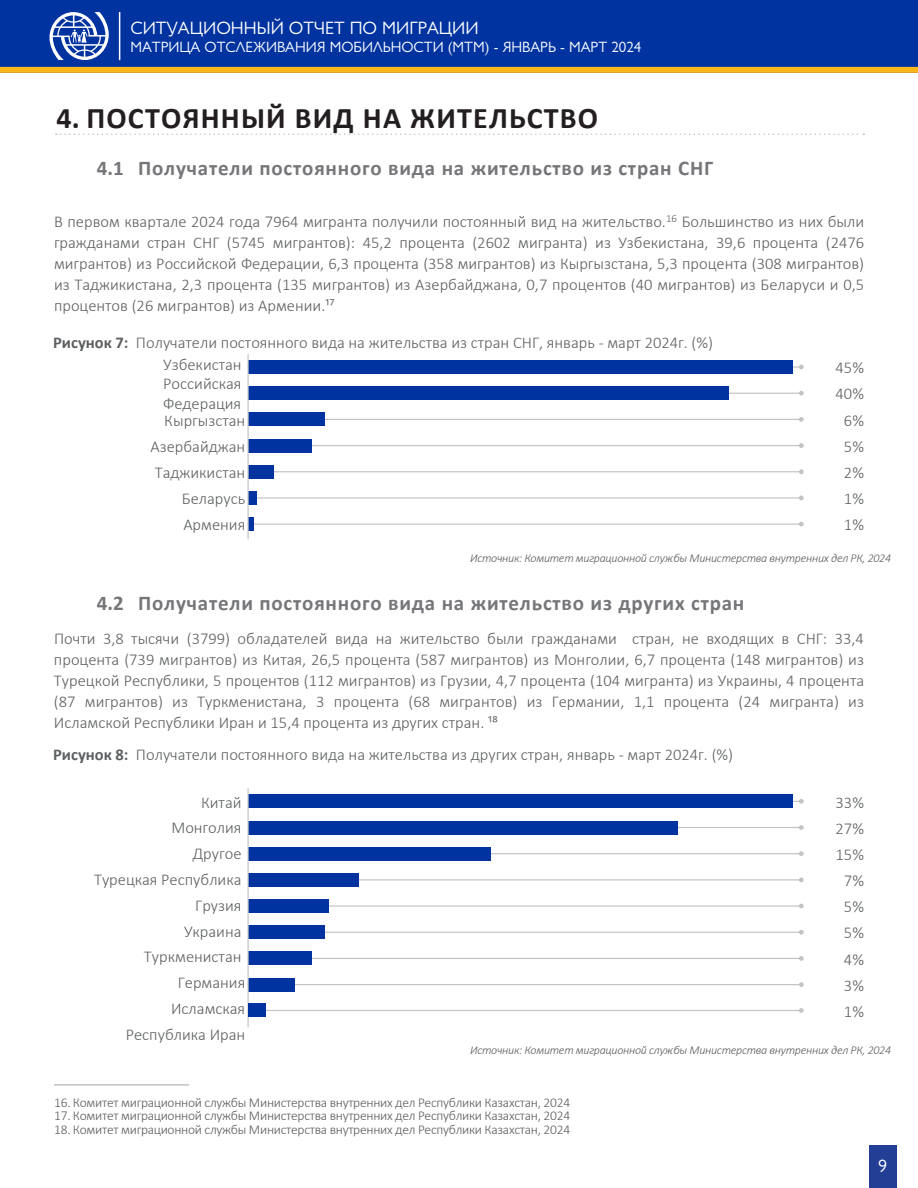
<style>
.page{position:relative;width:918px;height:1188px;background:#fff}
.page>*{position:absolute;margin:0;border:0;box-sizing:border-box;transform-origin:0 0}
.t1{font:700 30px "Calibri";letter-spacing:.04em;color:#231f20}
.t2{font:700 21px "Calibri";letter-spacing:.04em;color:#757679}
.t3{font:18px "Gill Sans Nova";color:#fff}
.Sub-title{font:300 16.5px/21px "Calibri";color:#5c5e60;text-align:justify}
.Sub-title-2{font:300 16.5px/25.8px "Calibri";color:#5c5f61;text-align:right}
.t4{font:15px "Gill Sans Nova";color:#fff}
.t5{font:300 13.5px "Calibri";letter-spacing:-.02em;color:#5c5c5f}
.t6{font:italic 300 12px "Calibri";letter-spacing:-.02em;color:#5c5c5f}
.s1{font-weight:700}
</style>
<div class="page">
<div style="left:0;top:0;width:918px;height:72px;background:#0033a0"></div>
<div style="left:0;top:67px;width:918px;height:6px;background:#ffb81c"></div>
<svg style="left:50px;top:12px;width:59px;height:48px"></svg>
<hr style="left:119px;top:12px;width:1px;height:48px;background:#fff">
<div style="left:869px;top:1145px;width:27px;height:42px;background:#233e95"></div>
<svg style="left:56px;top:133px;width:808px;height:2px"></svg>
<hr style="left:54px;top:1084px;width:135px;height:2px;background:#c2c3c6">
<hr style="left:248px;top:366px;width:553px;height:2px;background:#c2c3c6">
<svg style="left:799px;top:365px;width:5px;height:4px"></svg>
<div style="left:248px;top:361px;width:545px;height:13px;background:#0033a0"></div>
<hr style="left:248px;top:393px;width:553px;height:1px;background:#c2c3c6">
<svg style="left:799px;top:391px;width:5px;height:5px"></svg>
<div style="left:248px;top:387px;width:481px;height:13px;background:#0033a0"></div>
<hr style="left:248px;top:419px;width:553px;height:1px;background:#c2c3c6">
<svg style="left:799px;top:417px;width:5px;height:5px"></svg>
<div style="left:248px;top:413px;width:77px;height:13px;background:#0033a0"></div>
<hr style="left:248px;top:445px;width:553px;height:1px;background:#c2c3c6">
<svg style="left:799px;top:443px;width:5px;height:5px"></svg>
<div style="left:248px;top:439px;width:64px;height:13px;background:#0033a0"></div>
<hr style="left:248px;top:471px;width:553px;height:1px;background:#c2c3c6">
<svg style="left:799px;top:469px;width:5px;height:5px"></svg>
<div style="left:248px;top:465px;width:26px;height:13px;background:#0033a0"></div>
<hr style="left:248px;top:497px;width:553px;height:2px;background:#c2c3c6">
<svg style="left:799px;top:496px;width:5px;height:4px"></svg>
<div style="left:248px;top:491px;width:8px;height:13px;background:#0033a0"></div>
<hr style="left:248px;top:524px;width:553px;height:1px;background:#c2c3c6">
<svg style="left:799px;top:522px;width:5px;height:5px"></svg>
<div style="left:248px;top:518px;width:6px;height:13px;background:#0033a0"></div>
<hr style="left:247px;top:354px;width:2px;height:185px;background:#c2c3c6">
<hr style="left:248px;top:801px;width:553px;height:1px;background:#c2c3c6">
<svg style="left:799px;top:799px;width:5px;height:5px"></svg>
<div style="left:248px;top:795px;width:545px;height:13px;background:#0033a0"></div>
<hr style="left:248px;top:827px;width:553px;height:1px;background:#c2c3c6">
<svg style="left:799px;top:825px;width:5px;height:5px"></svg>
<div style="left:248px;top:821px;width:430px;height:13px;background:#0033a0"></div>
<hr style="left:248px;top:853px;width:553px;height:1px;background:#c2c3c6">
<svg style="left:799px;top:851px;width:5px;height:5px"></svg>
<div style="left:248px;top:847px;width:243px;height:13px;background:#0033a0"></div>
<hr style="left:248px;top:879px;width:553px;height:1px;background:#c2c3c6">
<svg style="left:799px;top:877px;width:5px;height:5px"></svg>
<div style="left:248px;top:873px;width:111px;height:13px;background:#0033a0"></div>
<hr style="left:248px;top:905px;width:553px;height:2px;background:#c2c3c6">
<svg style="left:799px;top:904px;width:5px;height:4px"></svg>
<div style="left:248px;top:900px;width:81px;height:13px;background:#0033a0"></div>
<hr style="left:248px;top:932px;width:553px;height:1px;background:#c2c3c6">
<svg style="left:799px;top:930px;width:5px;height:5px"></svg>
<div style="left:248px;top:926px;width:77px;height:13px;background:#0033a0"></div>
<hr style="left:248px;top:958px;width:553px;height:1px;background:#c2c3c6">
<svg style="left:799px;top:956px;width:5px;height:5px"></svg>
<div style="left:248px;top:952px;width:64px;height:13px;background:#0033a0"></div>
<hr style="left:248px;top:984px;width:553px;height:1px;background:#c2c3c6">
<svg style="left:799px;top:982px;width:5px;height:5px"></svg>
<hr style="left:248px;top:1010px;width:553px;height:1px;background:#c2c3c6">
<svg style="left:799px;top:1008px;width:5px;height:5px"></svg>
<div style="left:248px;top:978px;width:47px;height:13px;background:#0033a0"></div>
<hr style="left:247px;top:788px;width:2px;height:239px;background:#c2c3c6">
<div style="left:248px;top:1004px;width:17px;height:13px;background:#0033a0"></div>
<p class="t3" style="left:130px;top:17px;width:350px">СИТУАЦИОННЫЙ ОТЧЕТ ПО МИГРАЦИИ</p>
<p class="t4" style="left:130px;top:38px;width:513px">МАТРИЦА ОТСЛЕЖИВАНИЯ МОБИЛЬНОСТИ (MTM) - ЯНВАРЬ - МАРТ 2024</p>
<p class="t1" style="left:56px;top:96px;width:543px">4. ПОСТОЯННЫЙ ВИД НА ЖИТЕЛЬСТВО</p>
<p class="t2" style="left:97px;top:154px;width:618px">4.1 Получатели постоянного вида на жительство из стран СНГ</p>
<p class="Sub-title" style="left:54px;top:211px;width:812px">В первом квартале 2024 года 7964 мигранта получили постоянный вид на жительство.<sup>16</sup> Большинство из них были гражданами стран СНГ (5745 мигрантов): 45,2 процента (2602 мигранта) из Узбекистана, 39,6 процента (2476 мигрантов) из Российской Федерации, 6,3 процента (358 мигрантов) из Кыргызстана, 5,3 процента (308 мигрантов) из Таджикистана, 2,3 процента (135 мигрантов) из Азербайджана, 0,7 процентов (40 мигрантов) из Беларуси и 0,5 процентов (26 мигрантов) из Армении.¹⁷</p>
<p class="Sub-title-2" style="left:53px;top:330px;width:661px"><span class="s1">Рисунок 7:</span> Получатели постоянного вида на жительства из стран СНГ, январь - март 2024г. (%)</p>
<p class="Sub-title-2" style="left:163px;top:354px;width:80px;line-height:19.8px;text-align:justify">Узбекистан Российская Федерация</p>
<p class="Sub-title-2" style="left:151px;top:407px;width:96px">Кыргызстан<br>Азербайджан<br>Таджикистан<br>Беларусь<br>Армения</p>
<p class="Sub-title-2" style="left:836px;top:355px;width:30px">45%</p>
<p class="Sub-title-2" style="left:836px;top:381px;width:30px">40%</p>
<p class="Sub-title-2" style="left:844px;top:407px;width:22px">6%</p>
<p class="Sub-title-2" style="left:844px;top:433px;width:22px">5%</p>
<p class="Sub-title-2" style="left:844px;top:459px;width:22px">2%</p>
<p class="Sub-title-2" style="left:844px;top:486px;width:22px">1%</p>
<p class="Sub-title-2" style="left:844px;top:512px;width:22px">1%</p>
<p class="t6" style="left:470px;top:551px;width:423px">Источник: Комитет миграционной службы Министерства внутренних дел РК, 2024</p>
<p class="t2" style="left:97px;top:588px;width:649px">4.2 Получатели постоянного вида на жительство из других стран</p>
<p class="Sub-title" style="left:54px;top:628px;width:812px">Почти 3,8 тысячи (3799) обладателей вида на жительство были гражданами стран, не входящих в СНГ: 33,4 процента (739 мигрантов) из Китая, 26,5 процента (587 мигрантов) из Монголии, 6,7 процента (148 мигрантов) из Турецкой Республики, 5 процентов (112 мигрантов) из Грузии, 4,7 процента (104 мигранта) из Украины, 4 процента (87 мигрантов) из Туркменистана, 3 процента (68 мигрантов) из Германии, 1,1 процента (24 мигранта) из Исламской Республики Иран и 15,4 процента из других стран. ¹⁸</p>
<p class="Sub-title-2" style="left:53px;top:741px;width:682px"><span class="s1">Рисунок 8:</span> Получатели постоянного вида на жительства из других стран, январь - март 2024г. (%)</p>
<p class="Sub-title-2" style="left:94px;top:789px;width:153px">Китай<br>Монголия<br>Другое<br>Турецкая Республика<br>Грузия<br>Украина<br>Туркменистан<br>Германия<br>Исламская<br>Республика Иран</p>
<p class="Sub-title-2" style="left:836px;top:789px;width:30px">33%</p>
<p class="Sub-title-2" style="left:836px;top:815px;width:30px">27%</p>
<p class="Sub-title-2" style="left:836px;top:841px;width:30px">15%</p>
<p class="Sub-title-2" style="left:844px;top:868px;width:22px">7%</p>
<p class="Sub-title-2" style="left:844px;top:894px;width:22px">5%</p>
<p class="Sub-title-2" style="left:844px;top:920px;width:22px">5%</p>
<p class="Sub-title-2" style="left:844px;top:946px;width:22px">4%</p>
<p class="Sub-title-2" style="left:844px;top:972px;width:22px">3%</p>
<p class="Sub-title-2" style="left:844px;top:998px;width:22px">1%</p>
<p class="t6" style="left:470px;top:1043px;width:423px">Источник: Комитет миграционной службы Министерства внутренних дел РК, 2024</p>
<p class="t5" style="left:54px;top:1094px;width:517px">16. Комитет миграционной службы Министерства внутренних дел Республики Казахстан, 2024</p>
<p class="t5" style="left:54px;top:1107px;width:517px">17. Комитет миграционной службы Министерства внутренних дел Республики Казахстан, 2024</p>
<p class="t5" style="left:54px;top:1121px;width:517px">18. Комитет миграционной службы Министерства внутренних дел Республики Казахстан, 2024</p>
<p class="t3" style="left:878px;top:1155px;width:10px">9</p>
</div>
